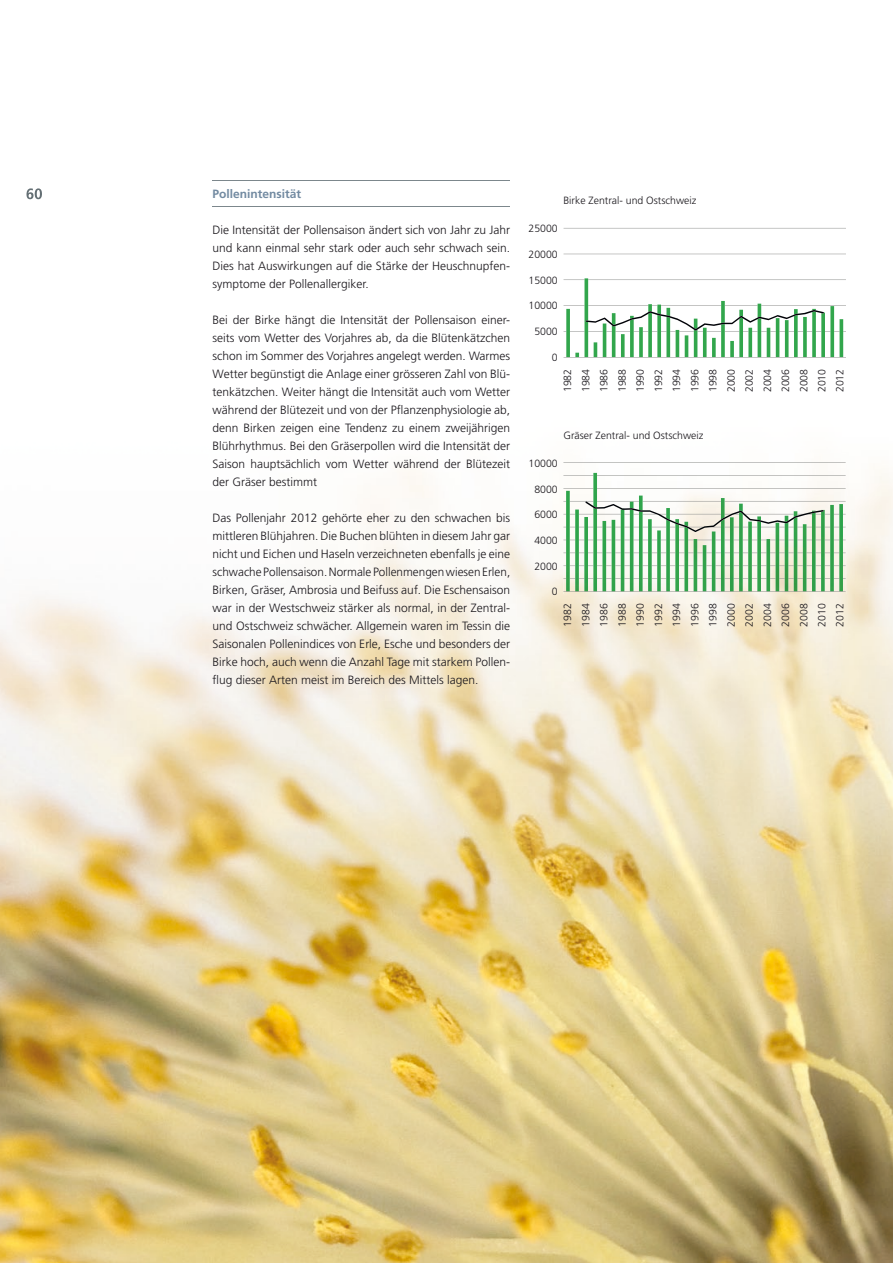
<style>
.page{position:relative;width:893px;height:1263px;background:#fff}
.page>*{position:absolute;margin:0;border:0;box-sizing:border-box;transform-origin:0 0}
.t1{font:300 12px/18px "Frutiger LT";color:#1a171c;text-align:justify}
.t2{font:700 12px "Frutiger LT";color:#728aa1}
.t3{font:300 10.5px/18.1px "Frutiger LT";color:#1a171c;text-align:justify}
</style>
<div class="page">
<img style="left:841px;top:470px;width:52px;height:793px">
<img style="left:0;top:579px;width:841px;height:684px">
<img style="left:26px;top:188px;width:16px;height:11px">
<hr style="left:213px;top:180px;width:297px;height:1px;background:#7c878c">
<hr style="left:213px;top:207px;width:297px;height:1px;background:#7c878c">
<img style="left:563px;top:228px;width:283px;height:104px">
<img style="left:566px;top:278px;width:277px;height:79px">
<img style="left:586px;top:310px;width:238px;height:21px">
<img style="left:563px;top:540px;width:283px;height:54px">
<img style="left:563px;top:462px;width:283px;height:78px">
<img style="left:566px;top:473px;width:277px;height:118px">
<img style="left:563px;top:591px;width:283px;height:1px">
<img style="left:585px;top:501px;width:239px;height:31px">
<p class="t2" style="left:213px;top:187px;width:90px">Pollenintensität</p>
<p class="t1" style="left:213px;top:221px;width:299px">Die Intensität der Pollensaison ändert sich von Jahr zu Jahr und kann einmal sehr stark oder auch sehr schwach sein.<br>Dies hat Auswirkungen auf die Stärke der Heuschnupfen&shy;symptome der Pollenallergiker.</p>
<p class="t1" style="left:213px;top:311px;width:299px">Bei der Birke hängt die Intensität der Pollensaison einer&shy;seits vom Wetter des Vorjahres ab, da die Blütenkätzchen schon im Sommer des Vorjahres angelegt werden. Warmes Wetter begünstigt die Anlage einer grösseren Zahl von Blü&shy;tenkätzchen. Weiter hängt die Intensität auch vom Wetter während der Blütezeit und von der Pflanzenphysiologie ab, denn Birken zeigen eine Tendenz zu einem zweijährigen Blührhythmus. Bei den Gräserpollen wird die Intensität der Saison hauptsächlich vom Wetter während der Blütezeit der Gräser bestimmt</p>
<p class="t1" style="left:213px;top:509px;width:299px">Das Pollenjahr 2012 gehörte eher zu den schwachen bis mittleren Blühjahren. Die Buchen blühten in diesem Jahr gar nicht und Eichen und Haseln verzeichneten ebenfalls je eine schwache Pollensaison. Normale Pollenmengen wiesen Erlen, Birken, Gräser, Ambrosia und Beifuss auf. Die Eschensaison war in der Westschweiz stärker als normal, in der Zentral&shy;und Ostschweiz schwächer. Allgemein waren im Tessin die Saisonalen Pollenindices von Erle, Esche und besonders der Birke hoch, auch wenn die Anzahl Tage mit starkem Pollen&shy;flug dieser Arten meist im Bereich des Mittels lagen.</p>
<p class="t3" style="left:563px;top:191px;width:135px">Birke Zentral- und Ostschweiz</p>
<p class="t3" style="left:528px;top:220px;width:31px">25000</p>
<p class="t3" style="left:528px;top:245px;width:31px">20000</p>
<p class="t3" style="left:528px;top:271px;width:31px">15000</p>
<p class="t3" style="left:528px;top:297px;width:31px">10000</p>
<p class="t3" style="left:534px;top:322px;width:25px">5000</p>
<p class="t3" style="left:552px;top:348px;width:7px">0</p>
<p class="t3" style="left:559px;top:392px;width:25px;rotate:-90deg">1982<br>1984<br>1986<br>1988<br>1990<br>1992<br>1994<br>1996<br>1998<br>2000<br>2002<br>2004<br>2006<br>2008<br>2010<br>2012</p>
<p class="t3" style="left:563px;top:426px;width:141px">Gräser Zentral- und Ostschweiz</p>
<p class="t3" style="left:528px;top:454px;width:31px">10000</p>
<p class="t3" style="left:534px;top:480px;width:25px">8000</p>
<p class="t3" style="left:534px;top:506px;width:25px">6000</p>
<p class="t3" style="left:534px;top:531px;width:25px">4000</p>
<p class="t3" style="left:534px;top:557px;width:25px">2000</p>
<p class="t3" style="left:552px;top:583px;width:7px">0</p>
<p class="t3" style="left:559px;top:627px;width:25px;rotate:-90deg">1982<br>1984<br>1986<br>1988<br>1990<br>1992<br>1994<br>1996<br>1998<br>2000<br>2002<br>2004<br>2006<br>2008<br>2010<br>2012</p>
</div>
